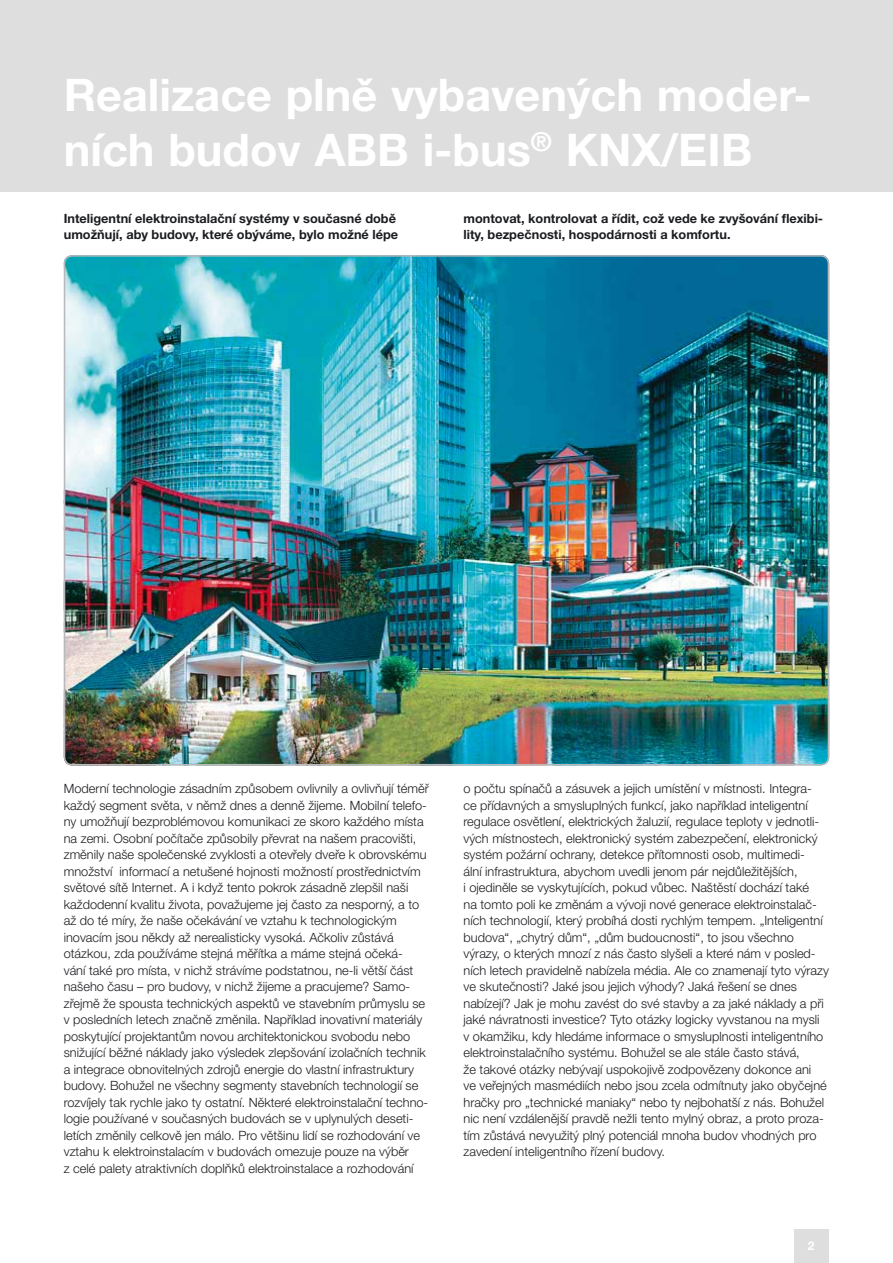
<style>
.page{position:relative;width:893px;height:1263px;background:#fff}
.page>*{position:absolute;margin:0;border:0;box-sizing:border-box;transform-origin:0 0}
.t1{font:700 45px/54.3px "Helvetica Neue CE";color:#fff}
.t2{font:300 12.75px/16.5px "Helvetica Neue CE";color:#1b1c20}
.t3{font:700 12.75px/16.5px "Helvetica Neue CE";color:#1b1c20}
.t4{font:700 12px "Helvetica Neue CE";color:#fff}
</style>
<div class="page">
<div style="left:0;top:0;width:893px;height:191px;background:#dfdedf"></div>
<img style="left:64px;top:255px;width:765px;height:510px;border-radius:9px">
<div style="left:794px;top:1229px;width:34px;height:33px;background:#dfdedf"></div>
<h1 class="t1" style="left:64px;top:73px;width:749px">Realizace plně vybavených moder&shy;ních budov ABB i-bus<sup>®</sup> KNX/EIB</h1>
<p class="t3" style="left:64px;top:211px;width:336px">Inteligentní elektroinstalační systémy v současné době umožňují, aby budovy, které obýváme, bylo možné lépe</p>
<p class="t3" style="left:463px;top:211px;width:361px">montovat, kontrolovat a řídit, což vede ke zvyšování flexibi&shy;lity, bezpečnosti, hospodárnosti a komfortu.</p>
<p class="t2" style="left:64px;top:781px;width:366px">Moderní technologie zásadním způsobem ovlivnily a ovlivňují téměř každý segment světa, v němž dnes a denně žijeme. Mobilní telefo&shy;ny umožňují bezproblémovou komunikaci ze skoro každého místa na zemi. Osobní počítače způsobily převrat na našem pracovišti, změnily naše společenské zvyklosti a otevřely dveře k obrovskému množství informací a netušené hojnosti možností prostřednictvím světové sítě Internet. A i když tento pokrok zásadně zlepšil naši každodenní kvalitu života, považujeme jej často za nesporný, a to až do té míry, že naše očekávání ve vztahu k technologickým inovacím jsou někdy až nerealisticky vysoká. Ačkoliv zůstává otázkou, zda používáme stejná měřítka a máme stejná očeká-<br>vání také pro místa, v nichž strávíme podstatnou, ne-li větší část našeho času – pro budovy, v nichž žijeme a pracujeme? Samo&shy;zřejmě že spousta technických aspektů ve stavebním průmyslu se v posledních letech značně změnila. Například inovativní materiály poskytující projektantům novou architektonickou svobodu nebo snižující běžné náklady jako výsledek zlepšování izolačních technik a integrace obnovitelných zdrojů energie do vlastní infrastruktury budovy. Bohužel ne všechny segmenty stavebních technologií se rozvíjely tak rychle jako ty ostatní. Některé elektroinstalační techno&shy;logie používané v současných budovách se v uplynulých deseti&shy;letích změnily celkově jen málo. Pro většinu lidí se rozhodování ve vztahu k elektroinstalacím v budovách omezuje pouze na výběr<br>z celé palety atraktivních doplňků elektroinstalace a rozhodování</p>
<p class="t2" style="left:463px;top:781px;width:367px">o počtu spínačů a zásuvek a jejich umístění v místnosti. Integra-<br>ce přídavných a smysluplných funkcí, jako například inteligentní regulace osvětlení, elektrických žaluzií, regulace teploty v jednotli&shy;vých místnostech, elektronický systém zabezpečení, elektronický systém požární ochrany, detekce přítomnosti osob, multimedi-<br>ální infrastruktura, abychom uvedli jenom pár nejdůležitějších,<br>i ojediněle se vyskytujících, pokud vůbec. Naštěstí dochází také<br>na tomto poli ke změnám a vývoji nové generace elektroinstalač&shy;ních technologií, který probíhá dosti rychlým tempem. „Inteligentní budova“, „chytrý dům“, „dům budoucnosti“, to jsou všechno výrazy, o kterých mnozí z nás často slyšeli a které nám v posled&shy;ních letech pravidelně nabízela média. Ale co znamenají tyto výrazy ve skutečnosti? Jaké jsou jejich výhody? Jaká řešení se dnes nabízejí? Jak je mohu zavést do své stavby a za jaké náklady a při jaké návratnosti investice? Tyto otázky logicky vyvstanou na mysli<br>v okamžiku, kdy hledáme informace o smysluplnosti inteligentního elektroinstalačního systému. Bohužel se ale stále často stává,<br>že takové otázky nebývají uspokojivě zodpovězeny dokonce ani<br>ve veřejných masmédiích nebo jsou zcela odmítnuty jako obyčejné hračky pro „technické maniaky“ nebo ty nejbohatší z nás. Bohužel nic není vzdálenější pravdě nežli tento mylný obraz, a proto proza&shy;tím zůstává nevyužitý plný potenciál mnoha budov vhodných pro zavedení inteligentního řízení budovy.</p>
<p class="t4" style="left:808px;top:1242px;width:8px">2</p>
</div>
